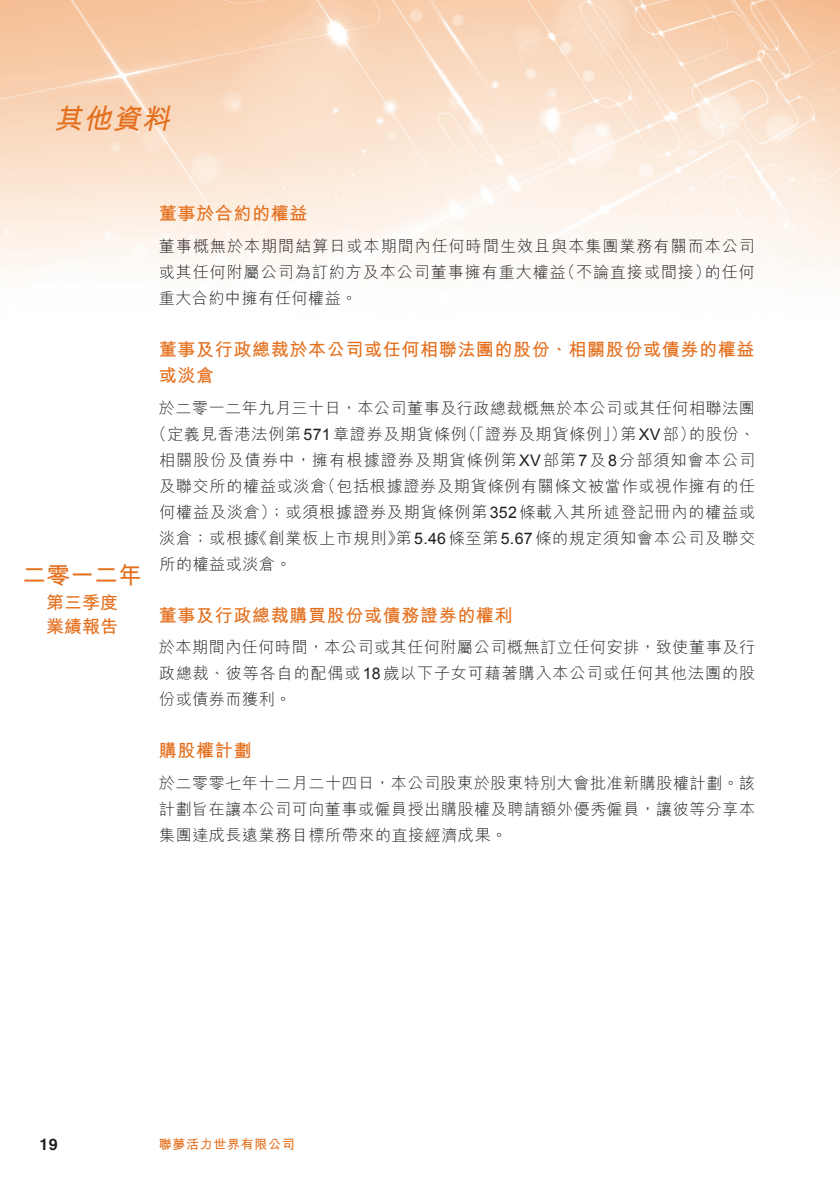
<style>
.page{position:relative;width:840px;height:1191px;background:#fff}
.page>*{position:absolute;margin:0;border:0;box-sizing:border-box;transform-origin:0 0}
.t1{font:italic 700 28px "M Hei HK";color:#e4701e}
.t2{font:700 24px "M Hei HK";color:#e4701e}
.t3{font:700 18px/26px "M Hei HK";letter-spacing:.035em;color:#e4701e}
.t4{font:700 18px/24px "M Hei HK";color:#e4701e}
.t5{font:300 16px/26px "M Hei HK";letter-spacing:.055em;color:#231f20;text-align:justify}
.t6{font:300 16px/26px "M Hei HK";letter-spacing:.035em;color:#231f20;text-align:right}
.t7{font:700 16px "Helvetica LT Std";color:#231f20}
.t8{font:700 13px "M Hei HK";letter-spacing:.05em;color:#e4701e}
.s1{font-family:"Arial";font-weight:400}
</style>
<div class="page">
<img style="left:0;top:0;width:839px;height:277px">
<h1 class="t1" style="left:54px;top:98px;width:125px">其他資料</h1>
<h2 class="t2" style="left:22px;top:558px;width:121px">二零一二年</h2>
<p class="t4" style="left:46px;top:588px;width:73px">第三季度業績報告</p>
<p class="t3" style="left:159px;top:199px;width:150px">董事於合約的權益</p>
<p class="t5" style="left:159px;top:233px;width:597px;text-align:right">董事概無於本期間結算日或本期間內任何時間生效且與本集團業務有關而本公司的任何</p>
<p class="t5" style="left:159px;top:259px;width:408px">或其任何附屬公司為訂約方及本公司董事擁有重大權益重大合約中擁有任何權益。</p>
<p class="t3" style="left:159px;top:335px;width:596px">董事及行政總裁於本公司或任何相聯法團的股份、相關股份或債券的權益或淡倉</p>
<p class="t6" style="left:159px;top:394px;width:597px">於二零一二年九月三十日，本公司董事及行政總裁概無於本公司或其任何相聯法團的股份、</p>
<p class="t5" style="left:559px;top:259px;width:153px">（不論直接或間接）</p>
<p class="t5" style="left:151px;top:420px;width:317px">（定義見香港法例第<span class="s1">571</span>章證券及期貨條例</p>
<p class="t5" style="left:159px;top:446px;width:597px">相關股份及債券中，擁有根據證券及期貨條例第<span class="s1">XV</span>部第<span class="s1">7</span>及<span class="s1">8</span>分部須知會本公司</p>
<p class="t5" style="left:320px;top:472px;width:436px">（包括根據證券及期貨條例有關條文被當作或視作擁有的任</p>
<p class="t5" style="left:460px;top:420px;width:168px">（「證券及期貨條例」）</p>
<p class="t5" style="left:620px;top:420px;width:76px">第<span class="s1">XV</span>部）</p>
<p class="t5" style="left:159px;top:472px;width:168px">及聯交所的權益或淡倉</p>
<p class="t5" style="left:159px;top:498px;width:597px">何權益及淡倉）；或須根據證券及期貨條例第<span class="s1">352</span>條載入其所述登記冊內的權益或</p>
<p class="t5" style="left:251px;top:524px;width:505px">《創業板上市規則第》 <span class="s1">5.46</span>條至第<span class="s1">5.67</span>條的規定須知會本公司及聯交</p>
<p class="t6" style="left:159px;top:524px;width:133px;text-align:left">淡倉；或根據<br>所的權益或淡倉。</p>
<p class="t3" style="left:159px;top:600px;width:355px">董事及行政總裁購買股份或債務證券的權利</p>
<p class="t5" style="left:159px;top:634px;width:597px">於本期間內任何時間，本公司或其任何附屬公司概無訂立任何安排，致使董事及行政總裁、彼等各自的配偶或<span class="s1">18</span>歲以下子女可藉著購入本公司或任何其他法團的股份或債券而獲利。</p>
<p class="t3" style="left:159px;top:736px;width:94px">購股權計劃</p>
<p class="t5" style="left:159px;top:770px;width:597px">於二零零七年十二月二十四日，本公司股東於股東特別大會批准新購股權計劃。該計劃旨在讓本公司可向董事或僱員授出購股權及聘請額外優秀僱員，讓彼等分享本集團達成長遠業務目標所帶來的直接經濟成果。</p>
<p class="t7" style="left:40px;top:1135px;width:20px">19</p>
<p class="t8" style="left:159px;top:1134px;width:137px">聯夢活力世界有限公司</p>
</div>
